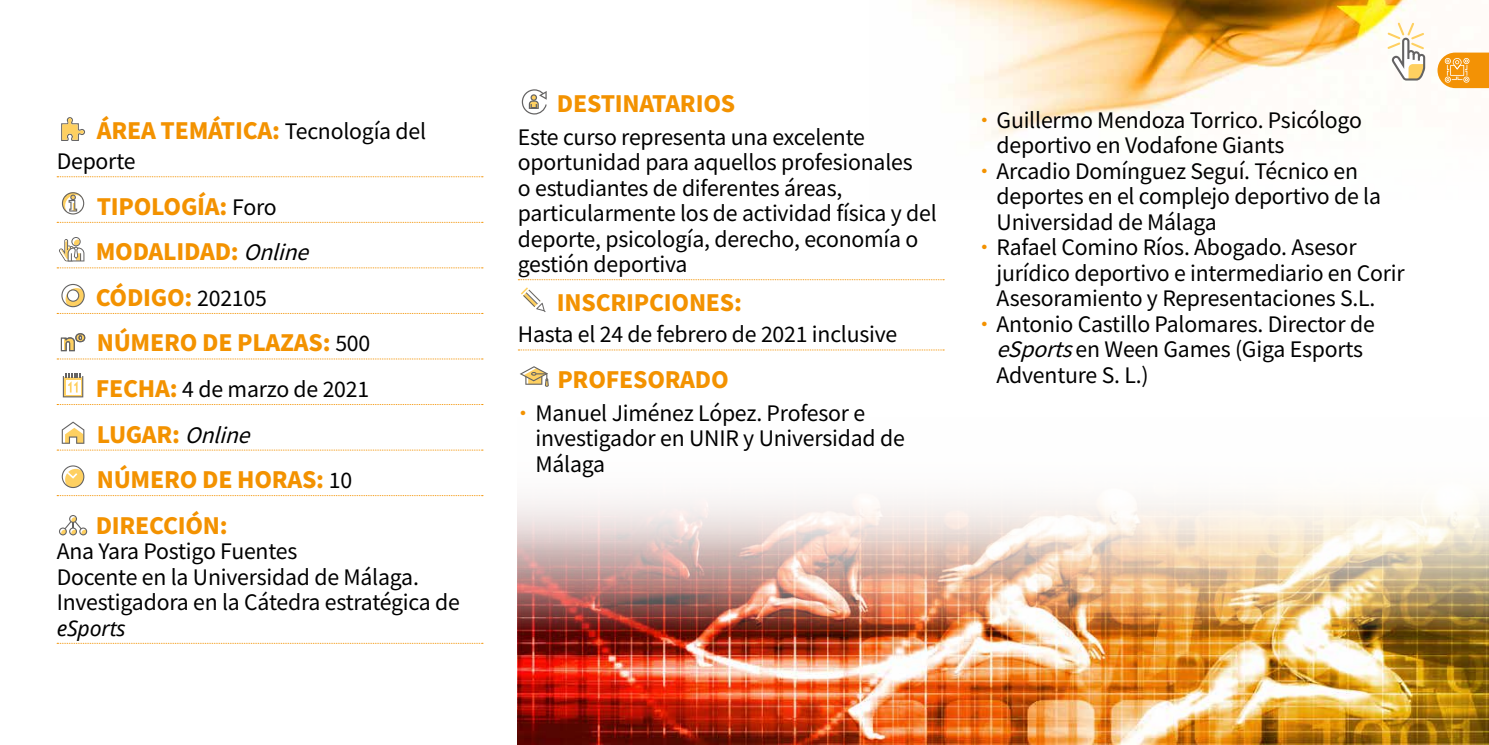
<style>
.page{position:relative;width:1489px;height:745px;background:#fff}
.page>*{position:absolute;margin:0;border:0;box-sizing:border-box;transform-origin:0 0}
.t1{font:900 22.5px/45.5px "Noto Sans HK";letter-spacing:-.01em;color:#f39200}
.t2{font:21.25px/25.5px "Noto Sans HK";letter-spacing:-.01em;color:#000}
.t3{font:italic 21.25px "Noto Sans";letter-spacing:-.01em;color:#000}
.s1{font-weight:400;font-size:21.25px;color:#000}
.s2{font-weight:400;font-style:italic;font-size:21.25px;color:#000}
.s3{font-weight:900;font-size:22.5px;color:#f39200}
.s4{color:#f39200}
.s5{font-style:italic}
</style>
<div class="page">
<img style="left:518px;top:629px;width:970px;height:115px">
<img style="left:518px;top:499px;width:970px;height:130px">
<img style="left:926px;top:0;width:562px;height:119px">
<svg style="left:57px;top:176px;width:426px;height:1px"></svg>
<svg style="left:57px;top:222px;width:426px;height:1px"></svg>
<svg style="left:57px;top:267px;width:426px;height:1px"></svg>
<svg style="left:57px;top:313px;width:426px;height:1px"></svg>
<svg style="left:57px;top:358px;width:426px;height:1px"></svg>
<svg style="left:57px;top:404px;width:426px;height:1px"></svg>
<svg style="left:57px;top:449px;width:426px;height:1px"></svg>
<svg style="left:57px;top:495px;width:426px;height:1px"></svg>
<svg style="left:57px;top:642px;width:426px;height:1px"></svg>
<svg style="left:61px;top:117px;width:24px;height:24px"></svg>
<svg style="left:62px;top:192px;width:22px;height:22px"></svg>
<svg style="left:59px;top:237px;width:25px;height:24px"></svg>
<svg style="left:61px;top:284px;width:24px;height:23px"></svg>
<svg style="left:60px;top:333px;width:26px;height:18px"></svg>
<svg style="left:63px;top:373px;width:20px;height:24px"></svg>
<svg style="left:62px;top:421px;width:22px;height:22px"></svg>
<svg style="left:62px;top:465px;width:22px;height:22px"></svg>
<svg style="left:59px;top:515px;width:28px;height:20px"></svg>
<svg style="left:518px;top:279px;width:426px;height:1px"></svg>
<svg style="left:518px;top:349px;width:426px;height:1px"></svg>
<svg style="left:522px;top:89px;width:24px;height:25px"></svg>
<svg style="left:530px;top:94px;width:7px;height:7px"></svg>
<svg style="left:521px;top:287px;width:24px;height:25px"></svg>
<svg style="left:520px;top:366px;width:29px;height:20px"></svg>
<svg style="left:1437px;top:52px;width:51px;height:36px;background:#f5a634"></svg>
<svg style="left:1387px;top:23px;width:37px;height:57px"></svg>
<p class="t1" style="left:97px;top:109px;width:331px">ÁREA TEMÁTICA: <span class="s1">Tecnología del</span></p>
<p class="t2" style="left:57px;top:149px;width:80px">Deporte</p>
<p class="t1" style="left:96px;top:184px;width:276px">TIPOLOGÍA: <span class="s1">Foro<br></span>MODALIDAD: <span class="s2">Online<br></span>CÓDIGO: <span class="s1">202105<br></span>NÚMERO DE PLAZAS: <span class="s1">500</span></p>
<p class="t2" style="left:96px;top:376px;width:275px"><span class="s3">FECHA:</span> 4 de marzo de 2021</p>
<p class="t1" style="left:96px;top:411px;width:258px">LUGAR: <span class="s2">Online<br></span>NÚMERO DE HORAS: <span class="s1">10<br></span>DIRECCIÓN:</p>
<p class="t2" style="left:57px;top:538px;width:405px">Ana Yara Postigo Fuentes<br>Docente en la Universidad de Málaga.<br>Investigadora en la Cátedra estratégica de</p>
<p class="t3" style="left:57px;top:612px;width:71px">eSports</p>
<p class="t1" style="left:557px;top:81px;width:180px">DESTINATARIOS</p>
<p class="t2" style="left:518px;top:124px;width:420px">Este curso representa una excelente oportunidad para aquellos profesionales<br>o estudiantes de diferentes áreas, particularmente los de actividad física y del deporte, psicología, derecho, economía o gestión deportiva</p>
<p class="t1" style="left:557px;top:280px;width:186px">INSCRIPCIONES:</p>
<p class="t2" style="left:518px;top:322px;width:381px">Hasta el 24 de febrero de 2021 inclusive</p>
<p class="t1" style="left:557px;top:357px;width:173px">PROFESORADO</p>
<p class="t2" style="left:535px;top:400px;width:371px;text-indent:-23px"><span class="s4">•</span>Manuel Jiménez López. Profesor e investigador en UNIR y Universidad de<br>Málaga</p>
<p class="t2" style="left:996px;top:107px;width:367px;text-indent:-23px"><span class="s4">•</span>Guillermo Mendoza Torrico. Psicólogo deportivo en Vodafone Giants</p>
<p class="t2" style="left:996px;top:158px;width:386px;text-indent:-23px"><span class="s4">•</span>Arcadio Domínguez Seguí. Técnico en deportes en el complejo deportivo de la<br>Universidad de Málaga</p>
<p class="t2" style="left:996px;top:235px;width:409px;text-indent:-23px"><span class="s4">•</span>Rafael Comino Ríos. Abogado. Asesor jurídico deportivo e intermediario en Corir<br>Asesoramiento y Representaciones S.L.</p>
<p class="t2" style="left:996px;top:311px;width:380px;text-indent:-23px"><span class="s4">•</span>Antonio Castillo Palomares. Director de <span class="s5">eSports</span>en Ween Games (Giga Esports<br>Adventure S. L.)</p>
</div>
